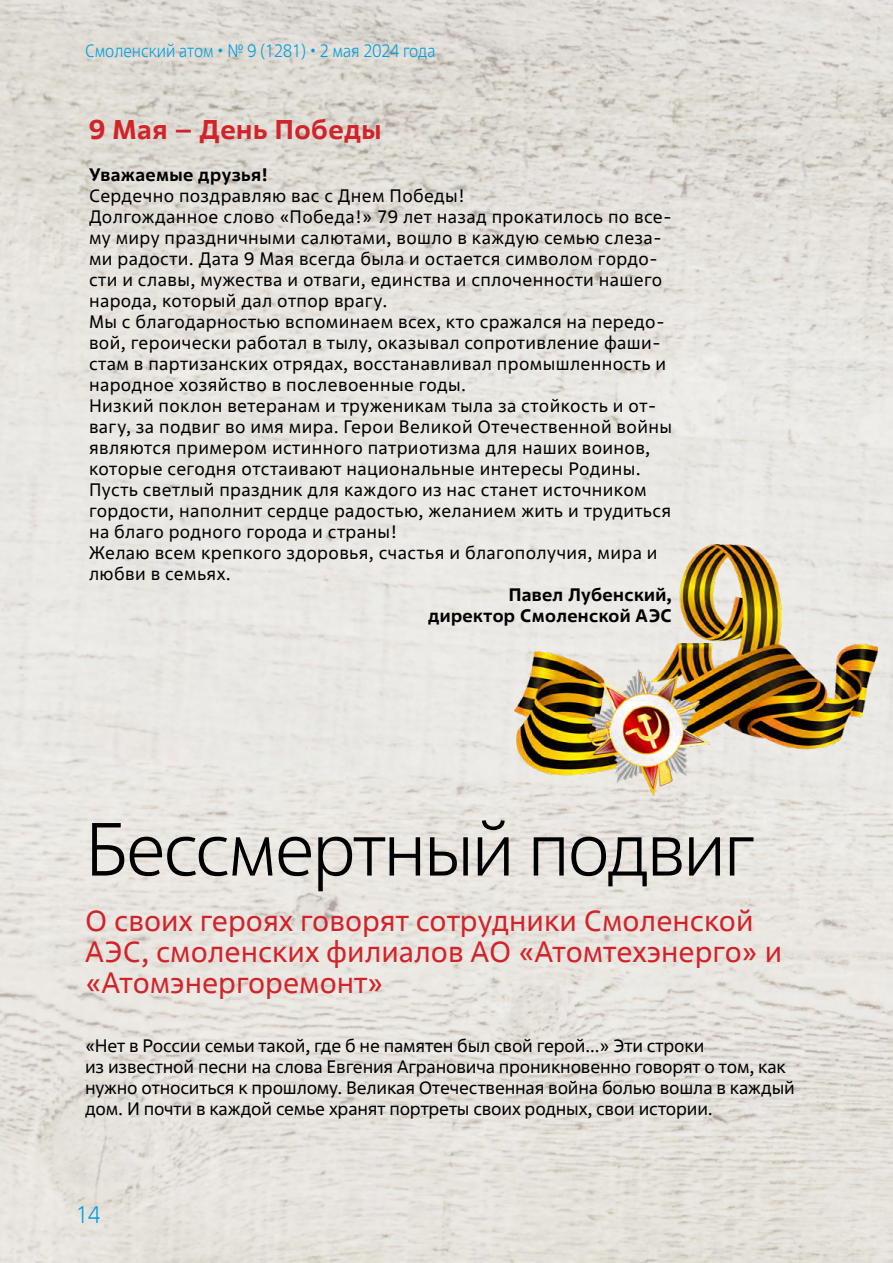
<style>
.page{position:relative;width:893px;height:1263px;background:#fff}
.page>*{position:absolute;margin:0;border:0;box-sizing:border-box;transform-origin:0 0}
.t1{font:300 75px "Rosatom";letter-spacing:-.03em;color:#000}
.t2{font:29.4px/30.9px "Rosatom";color:#d2232a}
.t3{font:700 27px "Rosatom";letter-spacing:.02em;color:#d2232a}
.t4{font:300 24px "Rosatom";color:#009fdf;scale:.9 1}
.t5{font:18px/21px "Rosatom";letter-spacing:.02em;color:#000}
.t6{font:18px/21px "Rosatom";letter-spacing:-.01em;color:#000}
.t7{font:700 18px/21px "Rosatom";letter-spacing:.02em;color:#000;text-align:right}
.t8{font:300 18px "Rosatom";color:#009fdf;scale:.9 1}
</style>
<div class="page">
<img style="left:0;top:0;width:893px;height:1263px">
<img style="left:514px;top:544px;width:364px;height:252px">
<p class="t8" style="left:85px;top:39px;width:391px">Смоленский атом • № 9 (1281) • 2 мая 2024 года</p>
<h3 class="t3" style="left:89px;top:112px;width:294px">9 Мая – День Победы</h3>
<p class="t7" style="left:89px;top:163px;width:181px">Уважаемые друзья!</p>
<p class="t5" style="left:89px;top:184px;width:584px">Сердечно поздравляю вас с Днем Победы!<br>Долгожданное слово «Победа!» 79 лет назад прокатилось по все&shy;му миру праздничными салютами, вошло в каждую семью слеза&shy;ми радости. Дата 9 Мая всегда была и остается символом гордо&shy;сти и славы, мужества и отваги, единства и сплоченности нашего народа, который дал отпор врагу.<br>Мы с благодарностью вспоминаем всех, кто сражался на передо&shy;вой, героически работал в тылу, оказывал сопротивление фаши&shy;стам в партизанских отрядах, восстанавливал промышленность и народное хозяйство в послевоенные годы.<br>Низкий поклон ветеранам и труженикам тыла за стойкость и от&shy;вагу, за подвиг во имя мира. Герои Великой Отечественной войны являются примером истинного патриотизма для наших воинов, которые сегодня отстаивают национальные интересы Родины.<br>Пусть светлый праздник для каждого из нас станет источником гордости, наполнит сердце радостью, желанием жить и трудиться на благо родного города и страны!<br>Желаю всем крепкого здоровья, счастья и благополучия, мира и любви в семьях.</p>
<p class="t7" style="left:428px;top:583px;width:245px">Павел Лубенский, директор Смоленской АЭС</p>
<h1 class="t1" style="left:85px;top:803px;width:670px">Бессмертный подвиг</h1>
<h2 class="t2" style="left:85px;top:905px;width:699px">О своих героях говорят сотрудники Смоленской<br>АЭС, смоленских филиалов АО «Атомтехэнерго» и «Атомэнергоремонт»</h2>
<p class="t6" style="left:85px;top:1035px;width:711px">«Нет в России семьи такой, где б не памятен был свой герой…» Эти строки<br>из известной песни на слова Евгения Аграновича проникновенно говорят о том, как нужно относиться к прошлому. Великая Отечественная война болью вошла в каждый дом. И почти в каждой семье хранят портреты своих родных, свои истории.</p>
<h3 class="t4" style="left:76px;top:1199px;width:28px">14</h3>
</div>
